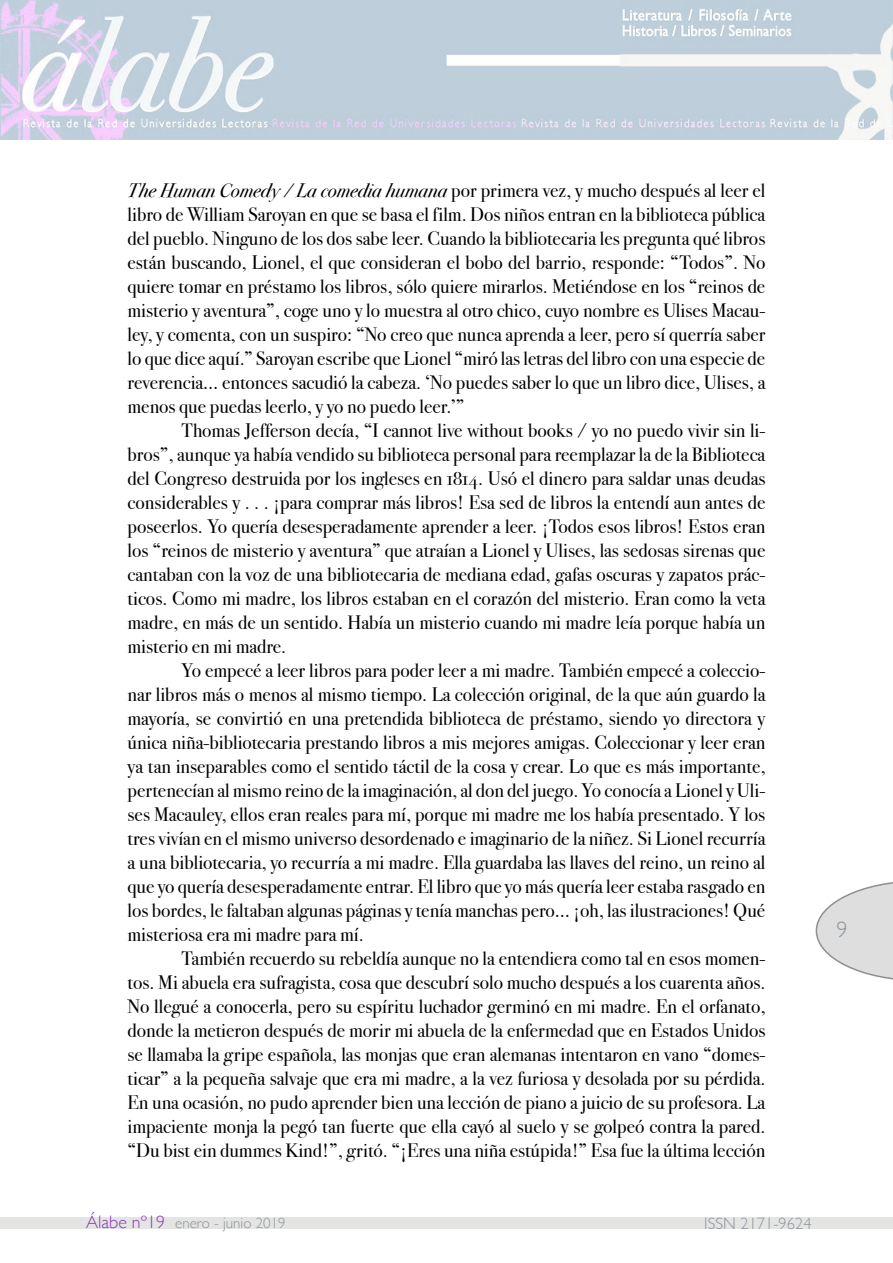
<style>
.page{position:relative;width:893px;height:1263px;background:#fff}
.page>*{position:absolute;margin:0;border:0;box-sizing:border-box;transform-origin:0 0}
.t1{font:300 22.5px "Gill Sans";color:#8a949d}
.t2{font:19.5px/24px "Bodoni Svty Two OSITCTT Book";color:#000;text-align:justify}
.t3{font:300 16.5px "Gill Sans";color:#8c959c}
.t4{font:300 15px "Gill Sans";color:#8c959c}
.s1{font-family:"Bodoni Svty Two OSITCTT Book It"}
.s2{font-size:18px;color:#893ab6}
</style>
<div class="page">
<svg style="left:816px;top:882px;width:77px;height:98px"></svg>
<img style="left:0;top:0;width:893px;height:139px">
<div style="left:0;top:1218px;width:893px;height:11px;background:#e4e4e3"></div>
<p class="t2" style="left:128px;top:179px;width:639px"><span class="s1">The Human Comedy / La comedia humana</span> por primera vez, y mucho después al leer el libro de William Saroyan en que se basa el film. Dos niños entran en la biblioteca pública del pueblo. Ninguno de los dos sabe leer. Cuando la bibliotecaria les pregunta qué libros están buscando, Lionel, el que consideran el bobo del barrio, responde: “Todos”. No quiere tomar en préstamo los libros, sólo quiere mirarlos. Metiéndose en los “reinos de misterio y aventura”, coge uno y lo muestra al otro chico, cuyo nombre es Ulises Macau&shy;ley, y comenta, con un suspiro: “No creo que nunca aprenda a leer, pero sí querría saber lo que dice aquí.” Saroyan escribe que Lionel “miró las letras del libro con una especie de reverencia… entonces sacudió la cabeza. ‘No puedes saber lo que un libro dice, Ulises, a menos que puedas leerlo, y yo no puedo leer.’”</p>
<p class="t2" style="left:128px;top:419px;width:639px;text-indent:54px">Thomas Jefferson decía, “I cannot live without books / yo no puedo vivir sin li&shy;bros”, aunque ya había vendido su biblioteca personal para reemplazar la de la Biblioteca del Congreso destruida por los ingleses en 1814. Usó el dinero para saldar unas deudas considerables y . . . ¡para comprar más libros! Esa sed de libros la entendí aun antes de poseerlos. Yo quería desesperadamente aprender a leer. ¡Todos esos libros! Estos eran los “reinos de misterio y aventura” que atraían a Lionel y Ulises, las sedosas sirenas que cantaban con la voz de una bibliotecaria de mediana edad, gafas oscuras y zapatos prác&shy;ticos. Como mi madre, los libros estaban en el corazón del misterio. Eran como la veta madre, en más de un sentido. Había un misterio cuando mi madre leía porque había un misterio en mi madre.</p>
<p class="t2" style="left:128px;top:659px;width:639px;text-indent:54px">Yo empecé a leer libros para poder leer a mi madre. También empecé a coleccio&shy;nar libros más o menos al mismo tiempo. La colección original, de la que aún guardo la mayoría, se convirtió en una pretendida biblioteca de préstamo, siendo yo directora y única niña-bibliotecaria prestando libros a mis mejores amigas. Coleccionar y leer eran ya tan inseparables como el sentido táctil de la cosa y crear. Lo que es más importante, pertenecían al mismo reino de la imaginación, al don del juego. Yo conocía a Lionel y Uli&shy;ses Macauley, ellos eran reales para mí, porque mi madre me los había presentado. Y los tres vivían en el mismo universo desordenado e imaginario de la niñez. Si Lionel recurría a una bibliotecaria, yo recurría a mi madre. Ella guardaba las llaves del reino, un reino al que yo quería desesperadamente entrar. El libro que yo más quería leer estaba rasgado en los bordes, le faltaban algunas páginas y tenía manchas pero… ¡oh, las ilustraciones! Qué misteriosa era mi madre para mí.</p>
<p class="t2" style="left:128px;top:947px;width:639px;text-indent:54px">También recuerdo su rebeldía aunque no la entendiera como tal en esos momen&shy;tos. Mi abuela era sufragista, cosa que descubrí solo mucho después a los cuarenta años.<br>No llegué a conocerla, pero su espíritu luchador germinó en mi madre. En el orfanato, donde la metieron después de morir mi abuela de la enfermedad que en Estados Unidos se llamaba la gripe española, las monjas que eran alemanas intentaron en vano “domes&shy;ticar” a la pequeña salvaje que era mi madre, a la vez furiosa y desolada por su pérdida.<br>En una ocasión, no pudo aprender bien una lección de piano a juicio de su profesora. La impaciente monja la pegó tan fuerte que ella cayó al suelo y se golpeó contra la pared. “Du bist ein dummes Kind!”, gritó. “¡Eres una niña estúpida!” Esa fue la última lección</p>
<p class="t4" style="left:86px;top:1211px;width:201px"><span class="s2">Álabe nº19</span> enero - junio 2019</p>
<p class="t3" style="left:704px;top:1211px;width:109px">ISSN 2171-9624</p>
<p class="t1" style="left:837px;top:912px;width:13px">9</p>
</div>
